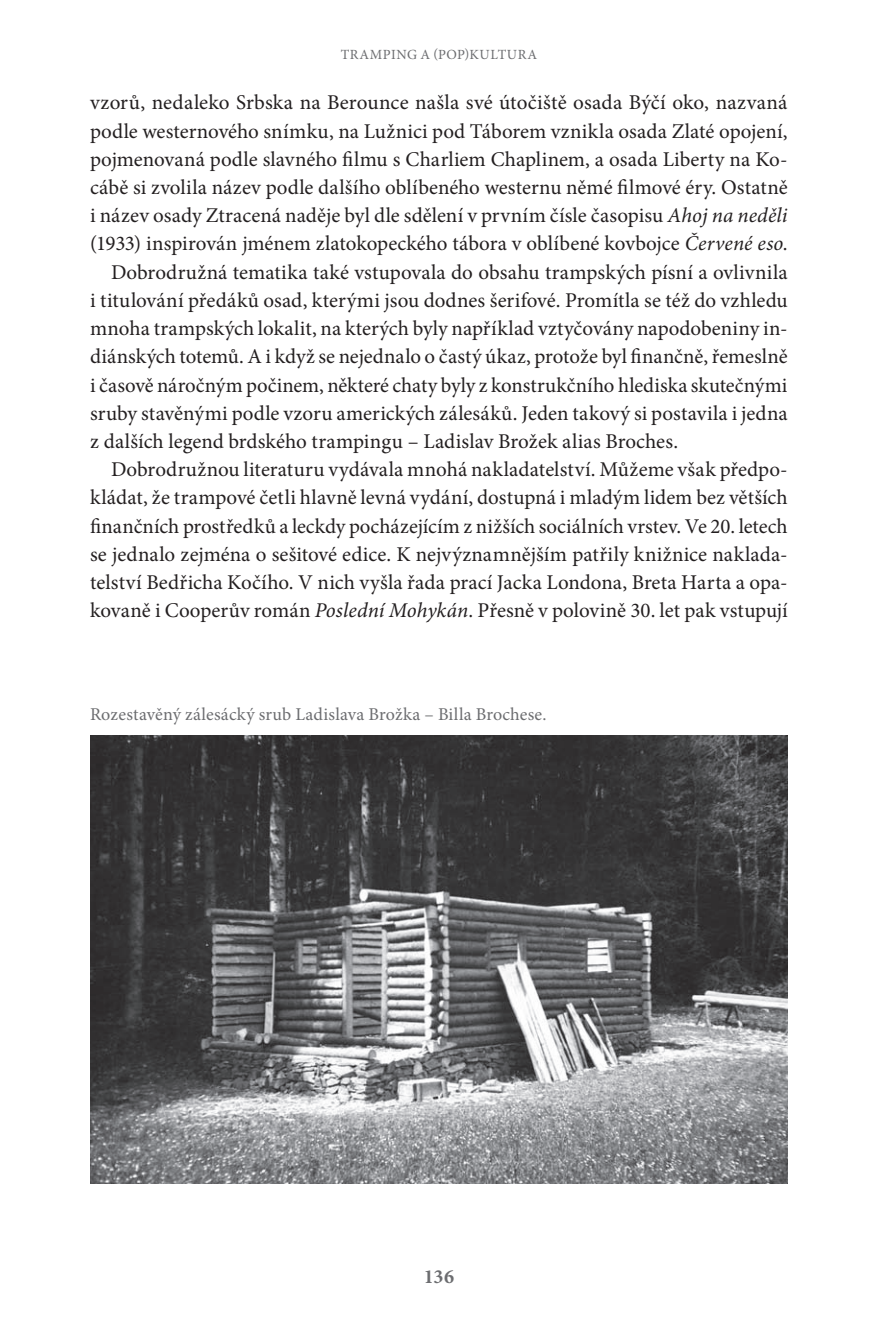
<style>
.page{position:relative;width:896px;height:1332px;background:#fff}
.page>*{position:absolute;margin:0;border:0;box-sizing:border-box;transform-origin:0 0}
.t1{font:21px "Minion Pro";color:#231f20}
.t2{font:700 20px "Minion Pro";color:#6c6d70}
.t3{font:18px "Minion Pro";letter-spacing:.01em;color:#6c6d70}
.t4{font:14px "Minion Pro";letter-spacing:.04em;color:#6c6d70}
.s1{font-style:italic}
</style>
<div class="page">
<img style="left:90px;top:735px;width:697px;height:448px">
<p class="t4" style="left:341px;top:45px;width:198px">TRAMPING A (POP)KuLTuRA</p>
<p class="t1" style="left:90px;top:89px;width:699px">vzorů, nedaleko Srbska na Berounce našla své útočiště osada Býčí oko, nazvaná</p>
<p class="t1" style="left:90px;top:117px;width:699px">podle westernového snímku, na Lužnici pod Táborem vznikla osada Zlaté opojení,</p>
<p class="t1" style="left:90px;top:145px;width:699px">pojmenovaná podle slavného filmu s Charliem Chaplinem, a osada Liberty na Ko-</p>
<p class="t1" style="left:90px;top:173px;width:699px">cábě si zvolila název podle dalšího oblíbeného westernu němé filmové éry. Ostatně</p>
<p class="t1" style="left:90px;top:201px;width:699px">i název osady Ztracená naděje byl dle sdělení v prvním čísle časopisu <span class="s1">Ahoj na neděli</span></p>
<p class="t1" style="left:90px;top:230px;width:699px">(1933) inspirován jménem zlatokopeckého tábora v oblíbené kovbojce <span class="s1">Červené eso</span>.</p>
<p class="t1" style="left:111px;top:258px;width:678px">Dobrodružná tematika také vstupovala do obsahu trampských písní a ovlivnila</p>
<p class="t1" style="left:90px;top:286px;width:699px">i titulování předáků osad, kterými jsou dodnes šerifové. Promítla se též do vzhledu</p>
<p class="t1" style="left:90px;top:314px;width:699px">mnoha trampských lokalit, na kterých byly například vztyčovány napodobeniny in-</p>
<p class="t1" style="left:90px;top:342px;width:699px">diánských totemů. A i když se nejednalo o častý úkaz, protože byl finančně, řemeslně</p>
<p class="t1" style="left:90px;top:371px;width:699px">i časově náročným počinem, některé chaty byly z konstrukčního hlediska skutečnými</p>
<p class="t1" style="left:90px;top:399px;width:699px">sruby stavěnými podle vzoru amerických zálesáků. Jeden takový si postavila i jedna</p>
<p class="t1" style="left:90px;top:427px;width:589px">z dalších legend brdského trampingu – Ladislav Brožek alias Broches.</p>
<p class="t1" style="left:111px;top:455px;width:678px">Dobrodružnou literaturu vydávala mnohá nakladatelství. Můžeme však předpo-</p>
<p class="t1" style="left:90px;top:483px;width:699px">kládat, že trampové četli hlavně levná vydání, dostupná i mladým lidem bez větších</p>
<p class="t1" style="left:90px;top:512px;width:699px">finančních prostředků a leckdy pocházejícím z nižších sociálních vrstev. ve 20. letech</p>
<p class="t1" style="left:90px;top:540px;width:699px">se jednalo zejména o sešitové edice. K nejvýznamnějším patřily knižnice naklada-</p>
<p class="t1" style="left:90px;top:568px;width:699px">telství Bedřicha Kočího. v nich vyšla řada prací Jacka Londona, Breta Harta a opa-</p>
<p class="t1" style="left:90px;top:596px;width:699px">kovaně i Cooperův román <span class="s1">Poslední Mohykán</span>. Přesně v polovině 30. let pak vstupují</p>
<p class="t3" style="left:90px;top:701px;width:458px">Rozestavěný zálesácký srub Ladislava Brožka – Billa Brochese.</p>
<p class="t2" style="left:424px;top:1262px;width:32px">136</p>
</div>
